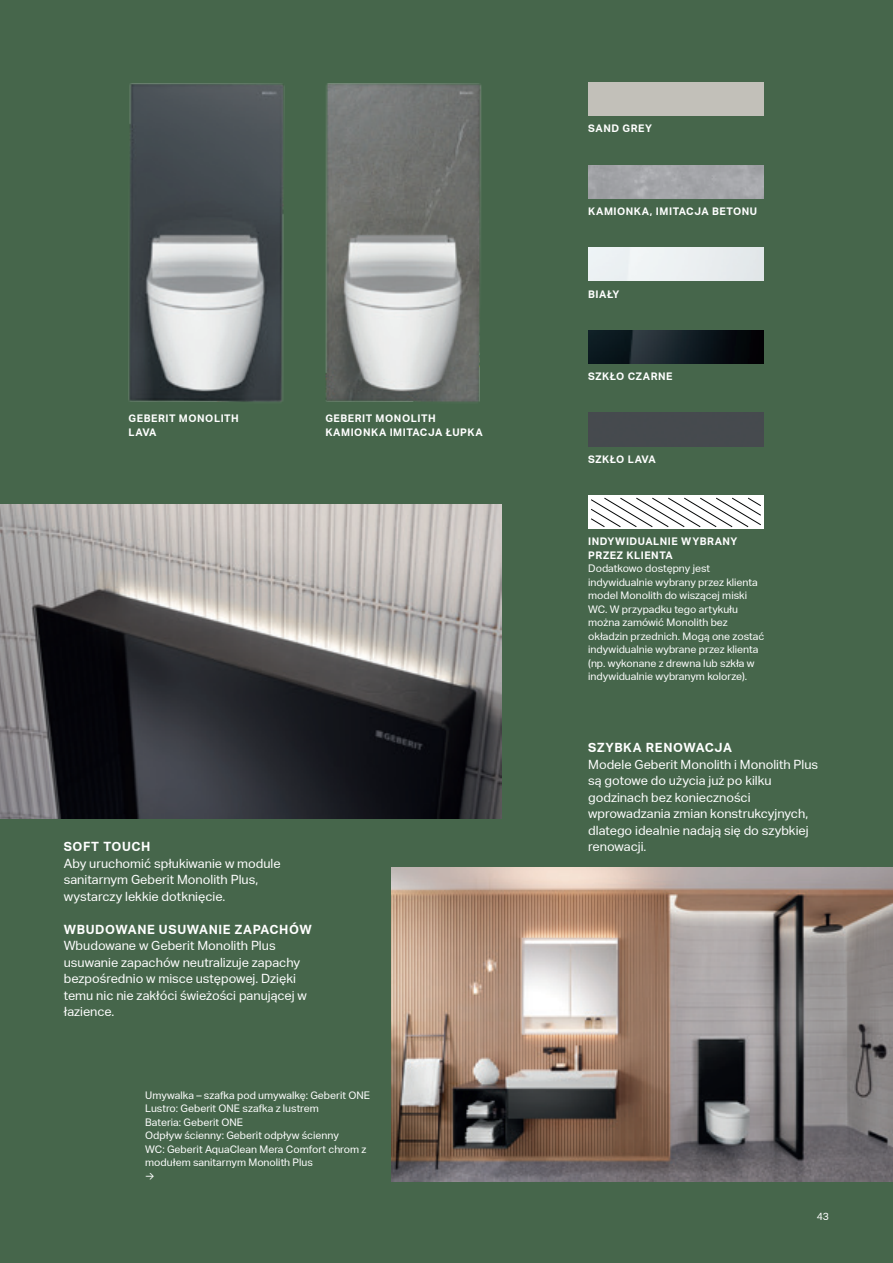
<style>
.page{position:relative;width:893px;height:1263px;background:#46664b}
.page>*{position:absolute;margin:0;border:0;box-sizing:border-box;transform-origin:0 0}
.t1{font:12.75px/16.5px "Aktiv Grotesk Geberit";color:#fff}
.t2{font:700 12.75px "Aktiv Grotesk Geberit";letter-spacing:.05em;color:#fff}
.t3{font:10.5px/13.5px "Aktiv Grotesk Geberit";color:#fff}
.t4{font:700 10.5px/13.5px "Aktiv Grotesk Geberit";letter-spacing:.05em;color:#fff}
</style>
<div class="page">
<img style="left:128px;top:83px;width:157px;height:319px">
<img style="left:325px;top:83px;width:157px;height:319px">
<div style="left:588px;top:83px;width:176px;height:33px;background:#c2c0b9"></div>
<img style="left:588px;top:165px;width:176px;height:33px">
<img style="left:588px;top:248px;width:176px;height:33px">
<img style="left:588px;top:330px;width:176px;height:33px">
<div style="left:588px;top:495px;width:176px;height:33px;background:#fff"></div>
<img style="left:0;top:504px;width:501px;height:314px">
<img style="left:392px;top:868px;width:501px;height:313px">
<svg style="left:591px;top:498px;width:170px;height:29px"></svg>
<p class="t4" style="left:129px;top:412px;width:112px">GEBERIT MONOLITH<br>LAVA</p>
<p class="t4" style="left:325px;top:412px;width:159px">GEBERIT MONOLITH<br>KAMIONKA IMITACJA ŁUPKA</p>
<p class="t2" style="left:64px;top:839px;width:88px">SOFT TOUCH</p>
<p class="t1" style="left:64px;top:855px;width:218px">Aby uruchomić spłukiwanie w module sanitarnym Geberit Monolith Plus, wystarczy lekkie dotknięcie.</p>
<p class="t2" style="left:64px;top:922px;width:249px">WBUDOWANE USUWANIE ZAPACHÓW</p>
<p class="t1" style="left:64px;top:937px;width:245px">Wbudowane w Geberit Monolith Plus usuwanie zapachów neutralizuje zapachy bezpośrednio w misce ustępowej. Dzięki temu nic nie zakłóci świeżości panującej w łazience.</p>
<p class="t3" style="left:145px;top:1088px;width:226px">Umywalka – szafka pod umywalkę: Geberit ONE<br>Lustro: Geberit ONE szafka z lustrem<br>Bateria: Geberit ONE<br>Odpływ ścienny: Geberit odpływ ścienny<br>WC: Geberit AquaClean Mera Comfort chrom z modułem sanitarnym Monolith Plus<br>→</p>
<p class="t4" style="left:588px;top:122px;width:65px">SAND GREY</p>
<p class="t4" style="left:588px;top:205px;width:170px">KAMIONKA, IMITACJA BETONU</p>
<p class="t4" style="left:588px;top:287px;width:33px">BIAŁY</p>
<p class="t4" style="left:588px;top:370px;width:86px">SZKŁO CZARNE</p>
<p class="t4" style="left:588px;top:452px;width:69px">SZKŁO LAVA</p>
<p class="t4" style="left:588px;top:535px;width:151px">INDYWIDUALNIE WYBRANY<br>PRZEZ KLIENTA</p>
<p class="t3" style="left:588px;top:562px;width:178px">Dodatkowo dostępny jest indywidualnie wybrany przez klienta model Monolith do wiszącej miski<br>WC. W przypadku tego artykułu można zamówić Monolith bez okładzin przednich. Mogą one zostać indywidualnie wybrane przez klienta (np. wykonane z drewna lub szkła w indywidualnie wybranym kolorze).</p>
<p class="t2" style="left:588px;top:740px;width:145px">SZYBKA RENOWACJA</p>
<p class="t1" style="left:588px;top:756px;width:232px">Modele Geberit Monolith i Monolith Plus są gotowe do użycia już po kilku godzinach bez konieczności wprowadzania zmian konstrukcyjnych, dlatego idealnie nadają się do szybkiej renowacji.</p>
<p class="t3" style="left:817px;top:1210px;width:14px">43</p>
</div>
